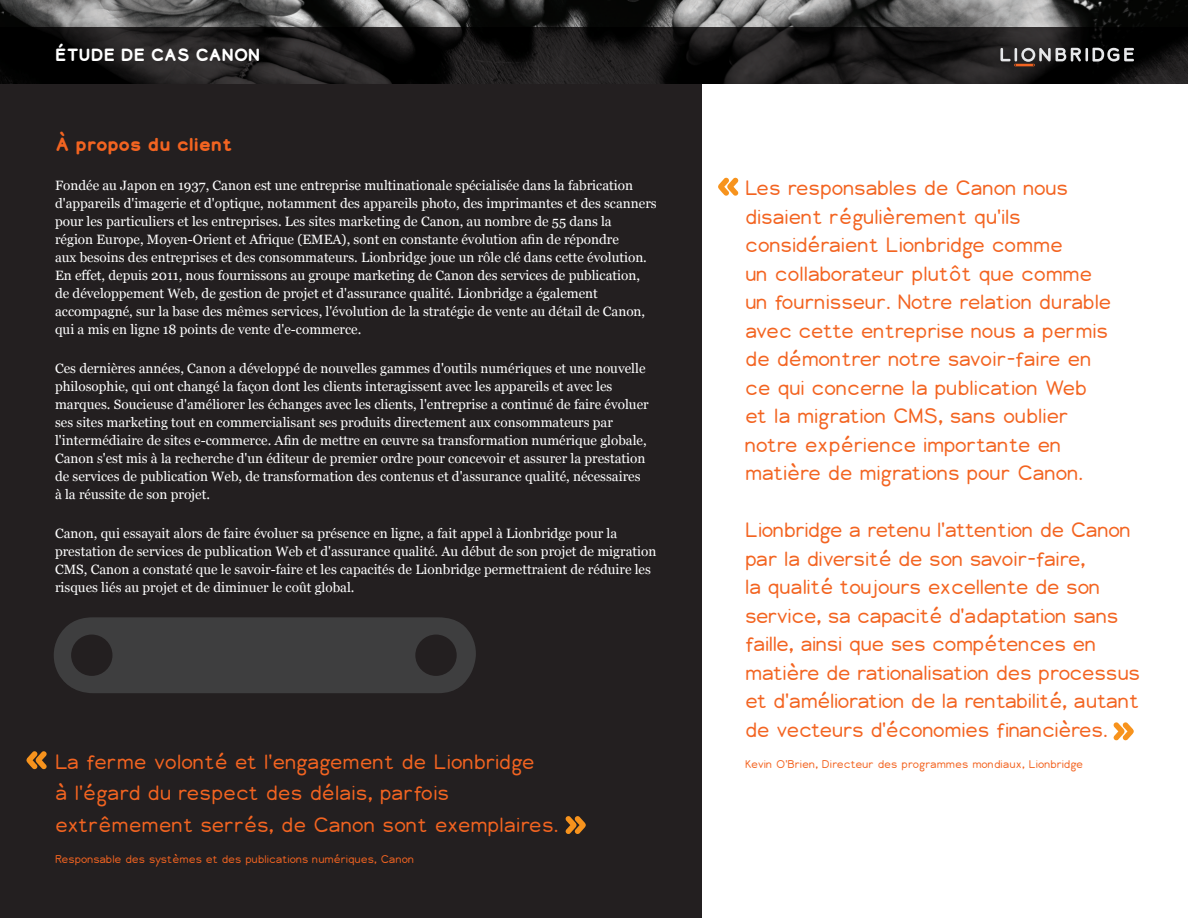
<style>
.page{position:relative;width:1188px;height:918px;background:#fff}
.page>*{position:absolute;margin:0;border:0;box-sizing:border-box;transform-origin:0 0}
.t1{font:700 52.5px "Lionbridge Sans";color:#f7931d}
.t2{font:300 19.5px/28.5px "Lionbridge Sans";letter-spacing:-.02em;color:#f36421}
.t3{font:300 19.5px/31.5px "Lionbridge Sans";color:#f36421}
.t4{font:700 18px "Lionbridge Sans";color:#f36421}
.t5{font:700 16.5px "Lionbridge Sans";letter-spacing:-.02em;color:#fff}
.t6{font:13.5px/18px "Georgia";color:#fff}
.t7{font:300 10.5px "Lionbridge Sans";color:#f36421}
</style>
<div class="page">
<div style="left:0;top:83px;width:702px;height:835px;background:#231f20"></div>
<img style="left:0;top:0;width:1188px;height:27px">
<svg style="left:0;top:27px;width:1188px;height:56px;background:#171616"></svg>
<svg style="left:54px;top:617px;width:422px;height:76px;background:#3a3a3b"></svg>
<svg style="left:1000px;top:48px;width:134px;height:18px;background:#575454"></svg>
<p class="t5" style="left:55px;top:44px;width:207px">ÉTUDE DE CAS CANON</p>
<p class="t4" style="left:55px;top:131px;width:179px">À propos du client</p>
<p class="t6" style="left:55px;top:175px;width:603px">Fondée au Japon en 1937, Canon est une entreprise multinationale spécialisée dans la fabrication d'appareils d'imagerie et d'optique, notamment des appareils photo, des imprimantes et des scanners pour les particuliers et les entreprises. Les sites marketing de Canon, au nombre de 55 dans la<br>région Europe, Moyen-Orient et Afrique (EMEA), sont en constante évolution afin de répondre<br>aux besoins des entreprises et des consommateurs. Lionbridge joue un rôle clé dans cette évolution.<br>En effet, depuis 2011, nous fournissons au groupe marketing de Canon des services de publication, de développement Web, de gestion de projet et d'assurance qualité. Lionbridge a également accompagné, sur la base des mêmes services, l'évolution de la stratégie de vente au détail de Canon, qui a mis en ligne 18 points de vente d'e-commerce.</p>
<p class="t6" style="left:55px;top:358px;width:595px">Ces dernières années, Canon a développé de nouvelles gammes d'outils numériques et une nouvelle philosophie, qui ont changé la façon dont les clients interagissent avec les appareils et avec les marques. Soucieuse d'améliorer les échanges avec les clients, l'entreprise a continué de faire évoluer ses sites marketing tout en commercialisant ses produits directement aux consommateurs par l'intermédiaire de sites e-commerce. Afin de mettre en œuvre sa transformation numérique globale, Canon s'est mis à la recherche d'un éditeur de premier ordre pour concevoir et assurer la prestation de services de publication Web, de transformation des contenus et d'assurance qualité, nécessaires à la réussite de son projet.</p>
<p class="t6" style="left:55px;top:523px;width:603px">Canon, qui essayait alors de faire évoluer sa présence en ligne, a fait appel à Lionbridge pour la prestation de services de publication Web et d'assurance qualité. Au début de son projet de migration CMS, Canon a constaté que le savoir-faire et les capacités de Lionbridge permettraient de réduire les risques liés au projet et de diminuer le coût global.</p>
<p class="t1" style="left:716px;top:149px;width:26px">«</p>
<p class="t2" style="left:745px;top:174px;width:368px">Les responsables de Canon nous disaient régulièrement qu'ils considéraient Lionbridge comme<br>un collaborateur plutôt que comme un fournisseur. Notre relation durable avec cette entreprise nous a permis de démontrer notre savoir-faire en ce qui concerne la publication Web et la migration CMS, sans oublier notre expérience importante en matière de migrations pour Canon.</p>
<p class="t2" style="left:745px;top:516px;width:397px">Lionbridge a retenu l'attention de Canon par la diversité de son savoir-faire,<br>la qualité toujours excellente de son service, sa capacité d'adaptation sans faille, ainsi que ses compétences en matière de rationalisation des processus et d'amélioration de la rentabilité, autant de vecteurs d'économies financières.</p>
<p class="t1" style="left:1112px;top:693px;width:26px">»</p>
<p class="t1" style="left:24px;top:722px;width:26px">«</p>
<p class="t7" style="left:745px;top:757px;width:339px">Kevin O'Brien, Directeur des programmes mondiaux, Lionbridge</p>
<p class="t3" style="left:55px;top:746px;width:505px">La ferme volonté et l'engagement de Lionbridge<br>à l'égard du respect des délais, parfois extrêmement serrés, de Canon sont exemplaires.</p>
<p class="t7" style="left:55px;top:852px;width:361px">Responsable des systèmes et des publications numériques, Canon</p>
<p class="t1" style="left:564px;top:787px;width:26px">»</p>
</div>
